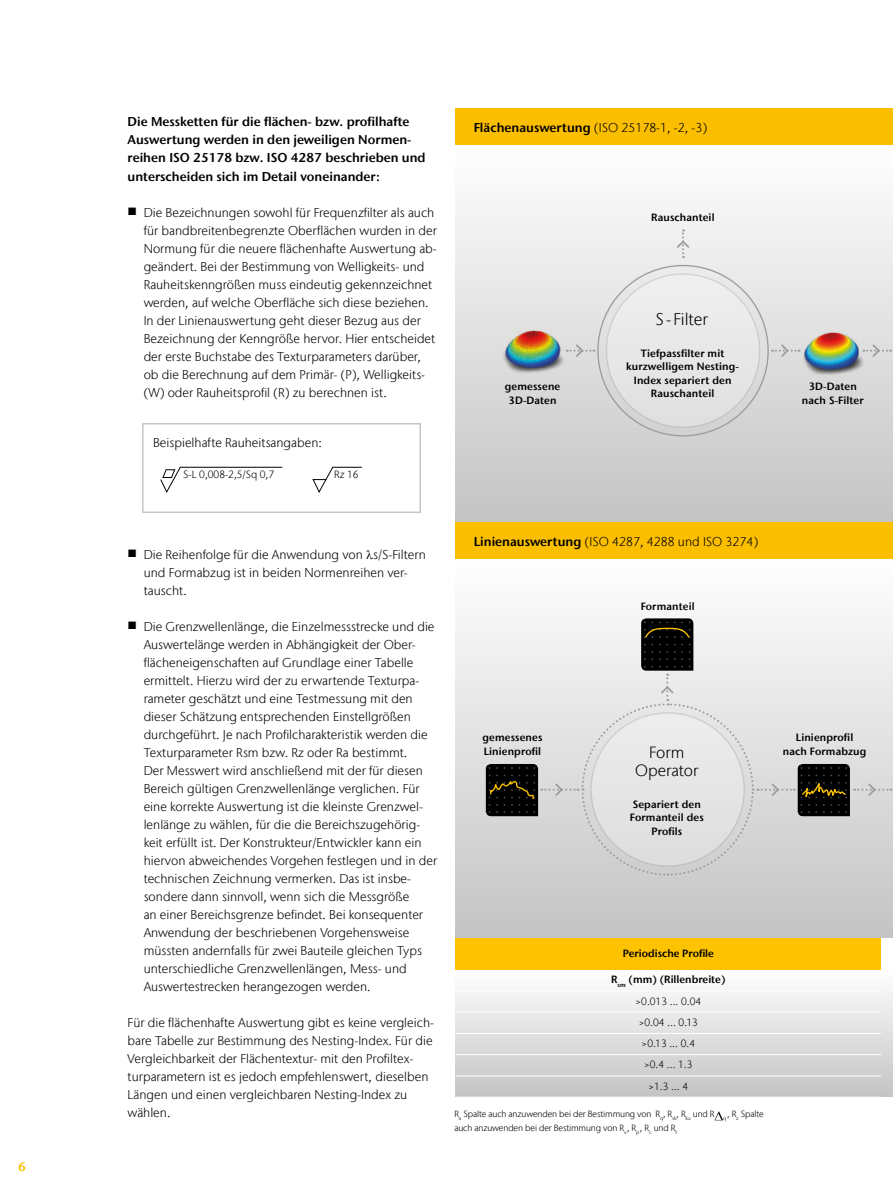
<style>
.page{position:relative;width:893px;height:1191px;background:#fff}
.page>*{position:absolute;margin:0;border:0;box-sizing:border-box;transform-origin:0 0}
.t1{font:300 16.8px "Stone Sans IIITC Com";color:#000}
.t2{font:300 16.2px/18.1px "Stone Sans IIITC Com";color:#000;text-align:center}
.t3{font:300 12.75px/18px "Stone Sans IIITC Com";color:#000}
.t4{font:600 12.75px/18px "Stone Sans IIITC Com";color:#000}
.t5{font:600 12.75px "Stone Sans IIITC Com";color:#fcbf00}
.t6{font:600 10.5px/13.5px "Stone Sans IIITC Com";letter-spacing:.01em;color:#000;text-align:center}
.t7{font:300 10.5px/21.3px "Stone Sans IIITC Com";color:#000;text-align:center}
.t8{font:300 9px/13.5px "Stone Sans IIITC Com";letter-spacing:-.015em;color:#000}
.s1{font-weight:600}
</style>
<div class="page">
<div style="left:456px;top:144px;width:437px;height:378px;background:linear-gradient(to bottom,#fefefe,#c4c4c4)"></div>
<div style="left:456px;top:558px;width:437px;height:379px;background:linear-gradient(to bottom,#fefefe,#c4c4c3)"></div>
<div style="left:456px;top:969px;width:437px;height:127px;background:linear-gradient(to bottom,#fff,#c5c5c4)"></div>
<div style="left:456px;top:108px;width:437px;height:36px;background:#fcbf00"></div>
<div style="left:456px;top:522px;width:437px;height:36px;background:#fcbf00"></div>
<img style="left:496px;top:313px;width:71px;height:72px">
<svg style="left:567px;top:229px;width:326px;height:256px;background:#dcdcdb"></svg>
<div style="left:456px;top:937px;width:425px;height:32px;background:#fdc300"></div>
<hr style="left:456px;top:990px;width:425px;height:1px;background:#fff">
<hr style="left:456px;top:1011px;width:425px;height:1px;background:#fff">
<hr style="left:456px;top:1033px;width:425px;height:1px;background:#fff">
<hr style="left:456px;top:1054px;width:425px;height:1px;background:#fff">
<hr style="left:456px;top:1075px;width:425px;height:1px;background:#fff">
<svg style="left:486px;top:618px;width:405px;height:258px;background:#d1d1d0"></svg>
<svg style="left:714px;top:1111px;width:9px;height:9px"></svg>
<div style="left:142px;top:423px;width:279px;height:90px;border:2px solid #c6c6c6"></div>
<svg style="left:160px;top:466px;width:123px;height:27px"></svg>
<svg style="left:312px;top:466px;width:50px;height:27px"></svg>
<p class="t5" style="left:18px;top:1158px;width:9px">6</p>
<p class="t4" style="left:128px;top:113px;width:300px">Die Messketten für die flächen- bzw. profilhafte Auswertung werden in den jeweiligen Normen&shy;reihen ISO 25178 bzw. ISO 4287 beschrieben und unterscheiden sich im Detail voneinander:</p>
<p class="t3" style="left:144px;top:203px;width:295px;text-indent:-16px">■ Die Bezeichnungen sowohl für Frequenzfilter als auch für bandbreitenbegrenzte Oberflächen wurden in der Normung für die neuere flächenhafte Auswertung ab&shy;geändert. Bei der Bestimmung von Welligkeits- und Rauheitskenngrößen muss eindeutig gekennzeichnet werden, auf welche Oberfläche sich diese beziehen.<br>In der Linienauswertung geht dieser Bezug aus der Bezeichnung der Kenngröße hervor. Hier entscheidet der erste Buchstabe des Texturparameters darüber, ob die Berechnung auf dem Primär- (P), Welligkeits-(W) oder Rauheitsprofil (R) zu berechnen ist.</p>
<p class="t3" style="left:153px;top:433px;width:170px">Beispielhafte Rauheitsangaben:</p>
<p class="t7" style="left:183px;top:464px;width:92px">S-L 0,008-2,5/Sq 0,7</p>
<p class="t7" style="left:334px;top:464px;width:26px">Rz 16</p>
<p class="t3" style="left:474px;top:118px;width:235px"><span class="s1">Flächenauswertung</span> (ISO 25178-1, -2, -3)</p>
<p class="t6" style="left:505px;top:380px;width:57px">gemessene<br>3D-Daten</p>
<p class="t6" style="left:651px;top:211px;width:65px">Rauschanteil</p>
<h1 class="t1" style="left:656px;top:309px;width:54px">S - Filter</h1>
<p class="t6" style="left:626px;top:346px;width:114px">Tiefpassfilter mit kurzwelligem Nesting-<br>Index separiert den<br>Rauschanteil</p>
<p class="t6" style="left:802px;top:380px;width:63px">3D-Daten nach S-Filter</p>
<p class="t3" style="left:144px;top:545px;width:284px;text-indent:-16px">■ Die Reihenfolge für die Anwendung von s/S-Filtern und Formabzug ist in beiden Normenreihen ver&shy;tauscht.</p>
<p class="t3" style="left:144px;top:617px;width:295px;text-indent:-16px">■ Die Grenzwellenlänge, die Einzelmessstrecke und die Auswertelänge werden in Abhängigkeit der Ober&shy;flächeneigenschaften auf Grundlage einer Tabelle ermittelt. Hierzu wird der zu erwartende Texturpa&shy;rameter geschätzt und eine Testmessung mit den dieser Schätzung entsprechenden Einstellgrößen durchgeführt. Je nach Profilcharakteristik werden die Texturparameter Rsm bzw. Rz oder Ra bestimmt.<br>Der Messwert wird anschließend mit der für diesen Bereich gültigen Grenzwellenlänge verglichen. Für eine korrekte Auswertung ist die kleinste Grenzwel&shy;lenlänge zu wählen, für die die Bereichszugehörig&shy;keit erfüllt ist. Der Konstrukteur/Entwickler kann ein hiervon abweichendes Vorgehen festlegen und in der technischen Zeichnung vermerken. Das ist insbe&shy;sondere dann sinnvoll, wenn sich die Messgröße<br>an einer Bereichsgrenze befindet. Bei konsequenter Anwendung der beschriebenen Vorgehensweise müssten andernfalls für zwei Bauteile gleichen Typs unterschiedliche Grenzwellenlängen, Mess- und Auswertestrecken herangezogen werden.</p>
<p class="t3" style="left:128px;top:1013px;width:308px">Für die flächenhafte Auswertung gibt es keine vergleich&shy;bare Tabelle zur Bestimmung des Nesting-Index. Für die Vergleichbarkeit der Flächentextur- mit den Profiltex&shy;turparametern ist es jedoch empfehlenswert, dieselben Längen und einen vergleichbaren Nesting-Index zu wählen.</p>
<p class="t3" style="left:474px;top:532px;width:286px"><span class="s1">Linienauswertung</span> (ISO 4287, 4288 und ISO 3274)</p>
<p class="t6" style="left:482px;top:731px;width:61px;text-align:left">gemessenes<br>Linienprofil</p>
<p class="t6" style="left:641px;top:599px;width:56px">Formanteil</p>
<p class="t2" style="left:635px;top:743px;width:65px">Form<br>Operator</p>
<p class="t6" style="left:630px;top:797px;width:75px">Separiert den<br>Formanteil des<br>Profils</p>
<p class="t6" style="left:623px;top:946px;width:93px">Periodische Profile</p>
<p class="t7" style="left:611px;top:968px;width:116px"><span class="s1">R</span><sub>sm</sub> <span class="s1">(mm) (Rillenbreite) </span>&gt;0.013 ... 0.04<br>&gt;0.04 ... 0.13<br>&gt;0.13 ... 0.4<br>&gt;0.4 ... 1.3<br>&gt;1.3 ... 4</p>
<p class="t8" style="left:454px;top:1107px;width:311px">R<sub>a</sub> Spalte auch anzuwenden bei der Bestimmung von R<sub>q</sub>, R<sub>sk</sub>, R<sub>ku</sub> und R <sub>q</sub> , R<sub>z</sub> Spalte auch anzuwenden bei der Bestimmung von R<sub>v</sub>, R<sub>p</sub>, R<sub>c</sub> und R<sub>t</sub></p>
<p class="t6" style="left:783px;top:731px;width:85px">Linienprofil nach Formabzug</p>
</div>
